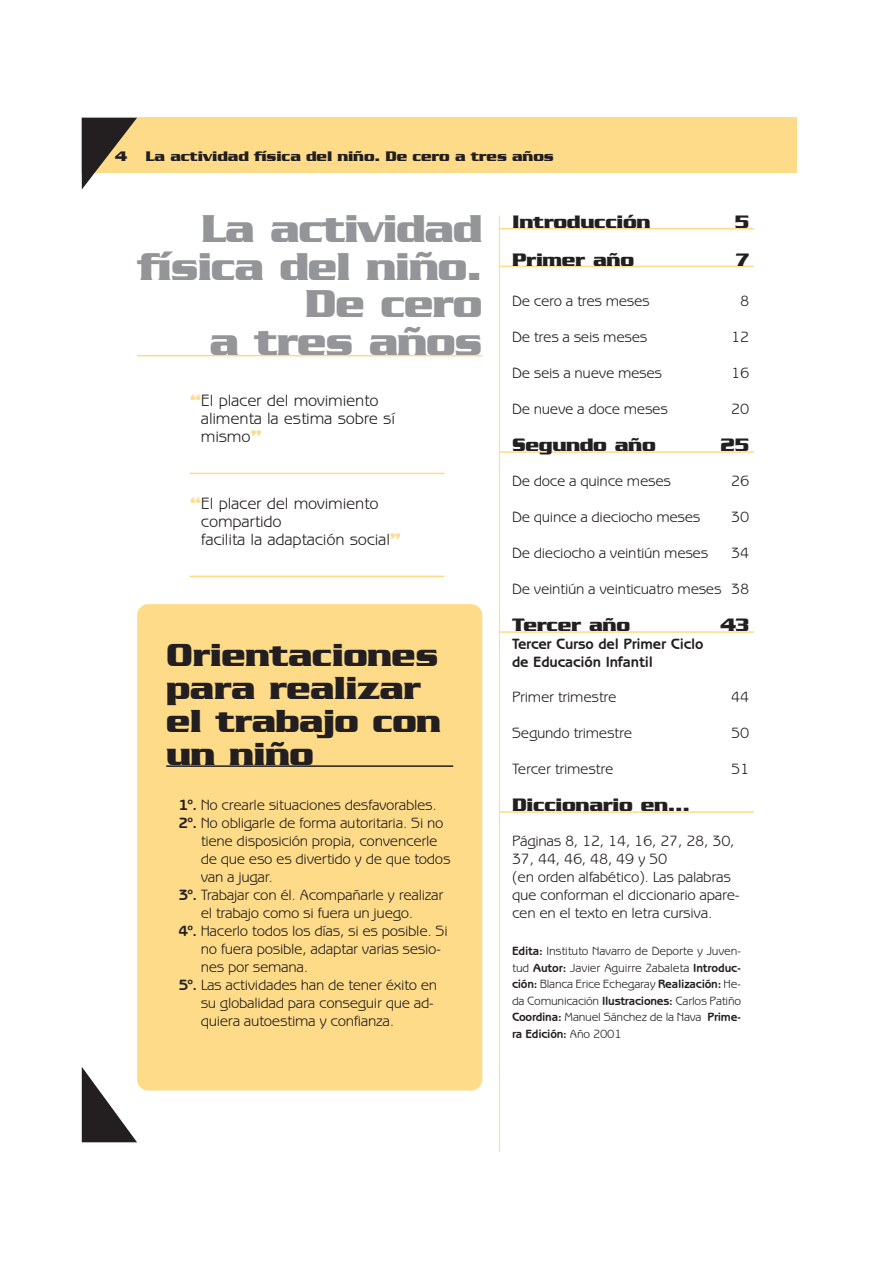
<style>
.page{position:relative;width:893px;height:1263px;background:#fff}
.page>*{position:absolute;margin:0;border:0;box-sizing:border-box;transform-origin:0 0}
.t1{font:700 42px/37.5px "Serpentine";letter-spacing:-.03em;color:#939598;text-align:right}
.t2{font:700 34.5px/33px "Serpentine";letter-spacing:-.015em;color:#231f20}
.t3{font:700 19.5px "Serpentine";letter-spacing:-.015em;color:#231f20}
.t4{font:16.5px/18px "Benguiat Gothic";letter-spacing:-.01em;color:#231f20}
.t5{font:15px/18px "Benguiat Gothic";letter-spacing:-.02em;color:#231f20}
.t6{font:700 15px/18px "Benguiat Gothic";letter-spacing:-.01em;color:#231f20}
.t7{font:700 15px "Serpentine";letter-spacing:-.01em;color:#231f20}
.t8{font:12px/16.5px "Benguiat Gothic";letter-spacing:-.02em;color:#231f20;text-align:justify}
.s1{font-family:"Serpentine";font-weight:700;font-size:18px;color:#fedb89}
.s2{font-weight:700}
</style>
<div class="page">
<div style="left:137px;top:604px;width:345px;height:487px;background:#fedb89;border-radius:11px"></div>
<div style="left:82px;top:118px;width:714px;height:55px;background:#fedb89"></div>
<svg style="left:82px;top:118px;width:55px;height:71px"></svg>
<svg style="left:82px;top:1067px;width:55px;height:75px"></svg>
<hr style="left:137px;top:355px;width:345px;height:1px;background:#fedb89">
<hr style="left:499px;top:216px;width:1px;height:936px;background:#fedb89">
<hr style="left:190px;top:473px;width:254px;height:1px;background:#fedb89">
<hr style="left:190px;top:576px;width:254px;height:1px;background:#fedb89">
<hr style="left:499px;top:228px;width:255px;height:2px;background:#fedb89">
<hr style="left:499px;top:266px;width:255px;height:1px;background:#fedb89">
<hr style="left:499px;top:451px;width:255px;height:2px;background:#fedb89">
<hr style="left:499px;top:631px;width:255px;height:2px;background:#fedb89">
<hr style="left:499px;top:811px;width:255px;height:2px;background:#fedb89">
<hr style="left:166px;top:765px;width:287px;height:2px;background:#231f20">
<p class="t7" style="left:115px;top:152px;width:440px">4 La actividad física del niño. De cero a tres años</p>
<h1 class="t1" style="left:137px;top:214px;width:346px">La actividad física del niño.<br>De cero<br>a tres años</h1>
<p class="t4" style="left:201px;top:393px;width:195px;text-indent:-11px"><span class="s1">“</span>El placer del movimiento alimenta la estima sobre sí mismo<span class="s1">”</span></p>
<p class="t4" style="left:201px;top:496px;width:202px;text-indent:-11px"><span class="s1">“</span>El placer del movimiento compartido<br>facilita la adaptación social<span class="s1">”</span></p>
<h2 class="t2" style="left:166px;top:642px;width:276px">Orientaciones para realizar el trabajo con un niño</h2>
<p class="t5" style="left:179px;top:797px;width:259px"><span class="s2">1º.</span> No crearle situaciones desfavorables.</p>
<p class="t5" style="left:179px;top:815px;width:266px"><span class="s2">2º.</span> No obligarle de forma autoritaria. Si no</p>
<p class="t5" style="left:201px;top:833px;width:238px">tiene disposición propia, convencerle</p>
<p class="t5" style="left:201px;top:851px;width:251px">de que eso es divertido y de que todos</p>
<p class="t5" style="left:201px;top:869px;width:74px">van a jugar.</p>
<p class="t5" style="left:179px;top:887px;width:266px"><span class="s2">3º.</span> Trabajar con él. Acompañarle y realizar</p>
<p class="t5" style="left:201px;top:905px;width:214px">el trabajo como si fuera un juego.</p>
<p class="t5" style="left:179px;top:923px;width:270px"><span class="s2">4º.</span> Hacerlo todos los días, si es posible. Si</p>
<p class="t5" style="left:201px;top:941px;width:242px">no fuera posible, adaptar varias sesio-</p>
<p class="t5" style="left:201px;top:959px;width:109px">nes por semana.</p>
<p class="t5" style="left:179px;top:977px;width:260px"><span class="s2">5º.</span> Las actividades han de tener éxito en</p>
<p class="t5" style="left:201px;top:995px;width:235px">su globalidad para conseguir que ad-</p>
<p class="t5" style="left:201px;top:1013px;width:195px">quiera autoestima y confianza.</p>
<h3 class="t3" style="left:512px;top:216px;width:140px">Introducción</h3>
<h3 class="t3" style="left:734px;top:216px;width:16px">5</h3>
<h3 class="t3" style="left:512px;top:253px;width:124px">Primer año</h3>
<h3 class="t3" style="left:735px;top:253px;width:15px">7</h3>
<p class="t5" style="left:512px;top:293px;width:139px">De cero a tres meses</p>
<p class="t5" style="left:740px;top:293px;width:11px">8</p>
<p class="t5" style="left:512px;top:329px;width:137px">De tres a seis meses</p>
<p class="t5" style="left:731px;top:329px;width:20px">12</p>
<p class="t5" style="left:512px;top:365px;width:151px">De seis a nueve meses</p>
<p class="t5" style="left:731px;top:365px;width:20px">16</p>
<p class="t5" style="left:512px;top:401px;width:157px">De nueve a doce meses</p>
<p class="t5" style="left:731px;top:401px;width:20px">20</p>
<h3 class="t3" style="left:512px;top:439px;width:145px">Segundo año</h3>
<h3 class="t3" style="left:720px;top:439px;width:30px">25</h3>
<p class="t5" style="left:512px;top:473px;width:160px">De doce a quince meses</p>
<p class="t5" style="left:731px;top:473px;width:20px">26</p>
<p class="t5" style="left:512px;top:509px;width:190px">De quince a dieciocho meses</p>
<p class="t5" style="left:731px;top:509px;width:20px">30</p>
<p class="t5" style="left:512px;top:545px;width:198px">De dieciocho a veintiún meses</p>
<p class="t5" style="left:731px;top:545px;width:20px">34</p>
<p class="t5" style="left:512px;top:581px;width:238px">De veintiún a veinticuatro meses 38</p>
<h3 class="t3" style="left:512px;top:619px;width:119px">Tercer año</h3>
<h3 class="t3" style="left:720px;top:619px;width:30px">43</h3>
<p class="t6" style="left:512px;top:637px;width:193px">Tercer Curso del Primer Ciclo de Educación Infantil</p>
<p class="t5" style="left:512px;top:689px;width:106px">Primer trimestre</p>
<p class="t5" style="left:731px;top:689px;width:20px">44</p>
<p class="t5" style="left:512px;top:725px;width:121px">Segundo trimestre</p>
<p class="t5" style="left:731px;top:725px;width:20px">50</p>
<p class="t5" style="left:512px;top:761px;width:103px">Tercer trimestre</p>
<p class="t5" style="left:731px;top:761px;width:20px">51</p>
<h3 class="t3" style="left:512px;top:799px;width:179px">Diccionario en...</h3>
<p class="t5" style="left:512px;top:833px;width:229px">Páginas 8, 12, 14, 16, 27, 28, 30,<br>37, 44, 46, 48, 49 y 50<br>(en orden alfabético). Las palabras que conforman el diccionario apare&shy;cen en el texto en letra cursiva.</p>
<p class="t8" style="left:512px;top:944px;width:231px"><span class="s2">Edita:</span> Instituto Navarro de Deporte y Juven&shy;tud <span class="s2">Autor:</span> Javier Aguirre Zabaleta <span class="s2">Introduc&shy;ción:</span> Blanca Erice Echegaray <span class="s2">Realización:</span> He&shy;da Comunicación <span class="s2">Ilustraciones:</span> Carlos Patiño <span class="s2">Coordina:</span> Manuel Sánchez de la Nava <span class="s2">Prime&shy;ra Edición:</span> Año 2001</p>
</div>
